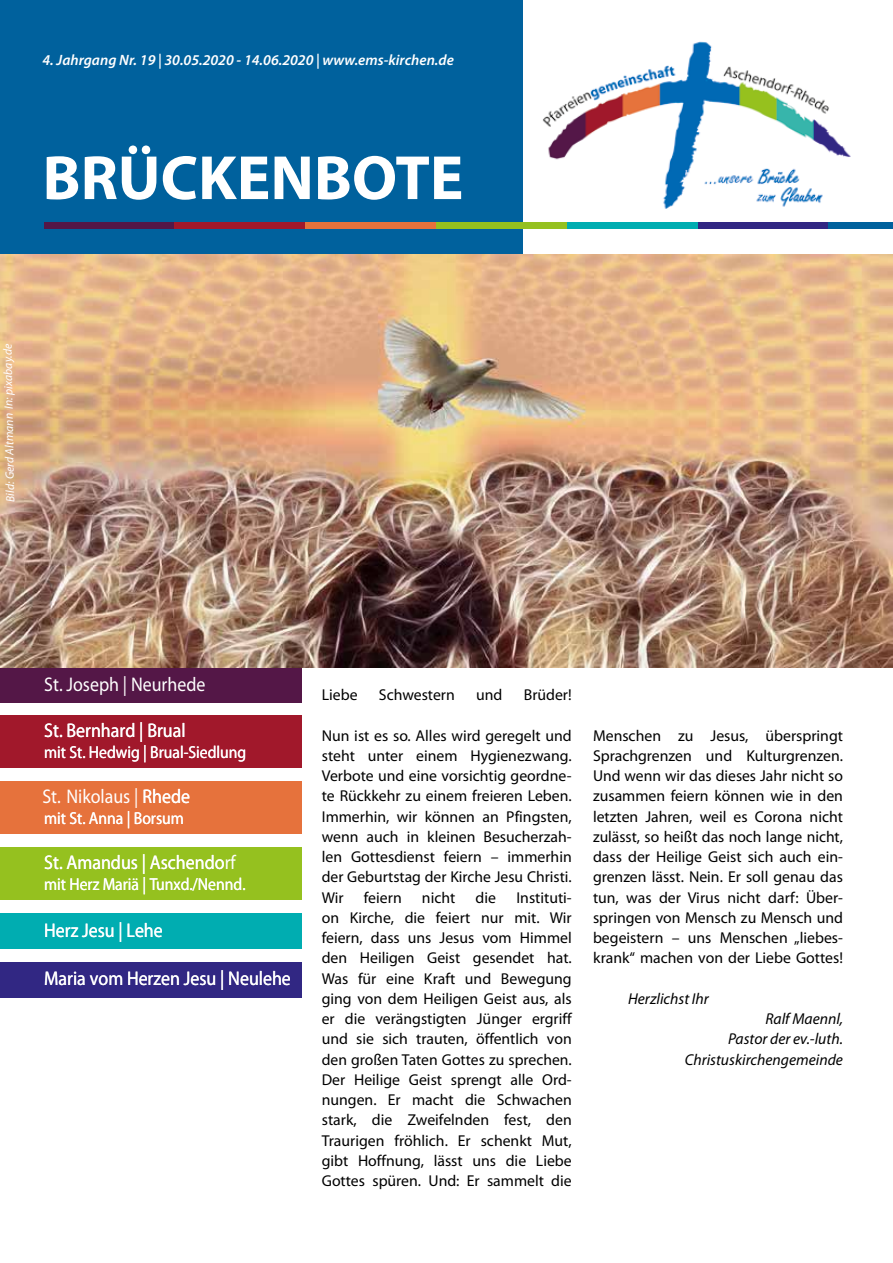
<style>
.page{position:relative;width:893px;height:1263px;background:#fff}
.page>*{position:absolute;margin:0;border:0;box-sizing:border-box;transform-origin:0 0}
.t1{font:700 63px "Myriad Pro";color:#fff}
.t2{font:19.8px "Myriad Pro";color:#fff;scale:.9 1}
.t3{font:17.4px "Myriad Pro";color:#fff;scale:.9 1}
.t4{font:15.75px/20.2px "Myriad Pro";color:#000;text-align:justify}
.t5{font:italic 15.75px/20.2px "Myriad Pro";color:#000;text-align:right}
.t6{font:italic 600 15px "Myriad Pro";color:#fff}
.t7{font:italic 12px "Myriad Pro";color:#fff}
</style>
<div class="page">
<div style="left:0;top:0;width:522px;height:285px;background:#00619d"></div>
<img style="left:542px;top:41px;width:309px;height:168px">
<div style="left:43px;top:222px;width:131px;height:6px;background:#541747"></div>
<div style="left:697px;top:222px;width:131px;height:6px;background:#312783"></div>
<div style="left:567px;top:222px;width:130px;height:6px;background:#00adb1"></div>
<div style="left:436px;top:222px;width:131px;height:6px;background:#95c11f"></div>
<div style="left:305px;top:222px;width:131px;height:6px;background:#e6723c"></div>
<div style="left:174px;top:222px;width:131px;height:6px;background:#a1182b"></div>
<div style="left:828px;top:222px;width:65px;height:6px;background:#00619d"></div>
<div style="left:0;top:962px;width:302px;height:35px;background:#312783"></div>
<div style="left:0;top:913px;width:302px;height:35px;background:#00adb1"></div>
<div style="left:0;top:847px;width:302px;height:53px;background:#95c11f"></div>
<div style="left:0;top:715px;width:302px;height:53px;background:#a1182b"></div>
<div style="left:0;top:781px;width:302px;height:53px;background:#e6723c"></div>
<div style="left:0;top:668px;width:302px;height:35px;background:#541747"></div>
<img style="left:0;top:255px;width:893px;height:413px">
<p class="t6" style="left:43px;top:51px;width:413px">4. Jahrgang Nr. 19 | 30.05.2020 - 14.06.2020 | www.ems-kirchen.de</p>
<h1 class="t1" style="left:43px;top:137px;width:422px">BRÜCKENBOTE</h1>
<p class="t7" style="left:3px;top:502px;width:160px;rotate:-91deg">Bild: Gerd Altmann In: pixabay.de</p>
<p class="t2" style="left:44px;top:672px;width:181px">St. Joseph | Neurhede</p>
<p class="t2" style="left:44px;top:718px;width:159px">St. Bernhard | Brual</p>
<p class="t3" style="left:44px;top:741px;width:226px">mit St. Hedwig | Brual-Siedlung</p>
<p class="t2" style="left:42px;top:784px;width:159px">St. Bernhard | Brual</p>
<p class="t2" style="left:66px;top:784px;width:139px">Nikolaus | Rhede</p>
<p class="t3" style="left:44px;top:807px;width:157px">mit St. Anna | Borsum</p>
<p class="t2" style="left:44px;top:850px;width:214px">St. Amandus | Aschendorf</p>
<p class="t3" style="left:44px;top:873px;width:225px">mit Herz Mariä | Tunxd./Nennd.</p>
<p class="t2" style="left:44px;top:918px;width:133px">Herz Jesu | Lehe</p>
<p class="t2" style="left:44px;top:966px;width:276px">Maria vom Herzen Jesu | Neulehe</p>
<p class="t4" style="left:322px;top:684px;width:37px">Liebe</p>
<p class="t4" style="left:379px;top:684px;width:77px">Schwestern</p>
<p class="t4" style="left:476px;top:684px;width:28px">und</p>
<p class="t4" style="left:524px;top:684px;width:49px">Brüder!</p>
<p class="t4" style="left:322px;top:725px;width:252px">Nun ist es so. Alles wird geregelt und steht unter einem Hygienezwang.<br>Verbote und eine vorsichtig geordne&shy;te Rückkehr zu einem freieren Leben.<br>Immerhin, wir können an Pfingsten, wenn auch in kleinen Besucherzah&shy;len Gottesdienst feiern – immerhin der Geburtstag der Kirche Jesu Christi.<br>Wir</p>
<p class="t4" style="left:364px;top:887px;width:39px">feiern</p>
<p class="t4" style="left:422px;top:887px;width:35px">nicht</p>
<p class="t4" style="left:476px;top:887px;width:22px">die</p>
<p class="t4" style="left:322px;top:887px;width:251px;text-indent:195px">Instituti&shy;on Kirche, die feiert nur mit. Wir feiern, dass uns Jesus vom Himmel den Heiligen Geist gesendet hat.<br>Was für eine Kraft und Bewegung ging von dem Heiligen Geist aus, als er die verängstigten Jünger ergriff und sie sich trauten, öffentlich von den großen Taten Gottes zu sprechen.<br>Der Heilige Geist sprengt alle Ord&shy;nungen. Er macht die Schwachen stark, die Zweifelnden fest, den Traurigen fröhlich. Er schenkt Mut, gibt Hoffnung, lässt uns die Liebe Gottes spüren. Und: Er sammelt die</p>
<p class="t4" style="left:593px;top:725px;width:252px">Menschen zu Jesus, überspringt Sprachgrenzen und Kulturgrenzen.<br>Und wenn wir das dieses Jahr nicht so zusammen feiern können wie in den letzten Jahren, weil es Corona nicht zulässt, so heißt das noch lange nicht, dass der Heilige Geist sich auch ein&shy;grenzen lässt. Nein. Er soll genau das tun, was der Virus nicht darf: Über&shy;springen von Mensch zu Mensch und begeistern – uns Menschen „liebes&shy;krank“ machen von der Liebe Gottes!</p>
<p class="t5" style="left:628px;top:988px;width:82px">Herzlichst Ihr</p>
<p class="t5" style="left:685px;top:1008px;width:160px">Ralf Maennl,<br>Pastor der ev.-luth.<br>Christuskirchengemeinde</p>
</div>
